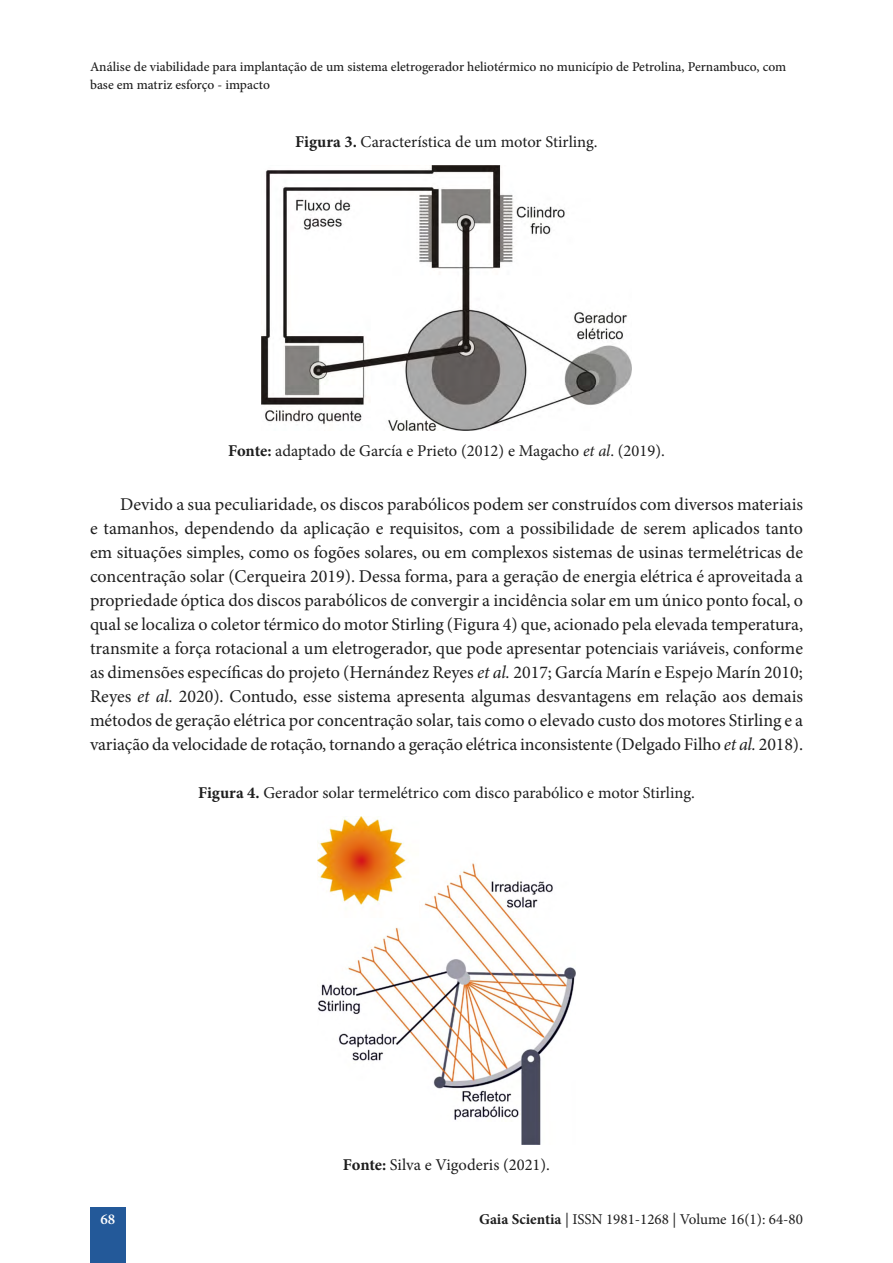
<style>
.page{position:relative;width:893px;height:1263px;background:#fff}
.page>*{position:absolute;margin:0;border:0;box-sizing:border-box;transform-origin:0 0}
.t1{font:18px/24px "Minion Pro";letter-spacing:-.01em;color:#1e1e1e;text-align:justify}
.t2{font:16.5px "Minion Pro";color:#1e1e1e}
.t3{font:15px "Minion Pro";color:#1e1e1e}
.t4{font:600 15px "Minion Pro";color:#fff}
.t5{font:500 13.5px/18px "Minion Pro";color:#1e1e1e}
.s1{font-weight:700}
.s2{font-style:italic}
</style>
<div class="page">
<div style="left:90px;top:1207px;width:35px;height:56px;background:#235999"></div>
<img style="left:261px;top:166px;width:371px;height:264px">
<img style="left:318px;top:816px;width:257px;height:328px">
<p class="t5" style="left:90px;top:58px;width:698px">Análise de viabilidade para implantação de um sistema eletrogerador heliotérmico no município de Petrolina, Pernambuco, com base em matriz esforço - impacto</p>
<p class="t2" style="left:295px;top:131px;width:304px"><span class="s1">Figura 3.</span> Característica de um motor Stirling.</p>
<p class="t2" style="left:228px;top:439px;width:438px"><span class="s1">Fonte:</span> adaptado de García e Prieto (2012) e Magacho <span class="s2">et al</span>. (2019).</p>
<p class="t1" style="left:90px;top:492px;width:715px;text-indent:30px">Devido a sua peculiaridade, os discos parabólicos podem ser construídos com diversos materiais e tamanhos, dependendo da aplicação e requisitos, com a possibilidade de serem aplicados tanto em situações simples, como os fogões solares, ou em complexos sistemas de usinas termelétricas de concentração solar (Cerqueira 2019). Dessa forma, para a geração de energia elétrica é aproveitada a propriedade óptica dos discos parabólicos de convergir a incidência solar em um único ponto focal, o qual se localiza o coletor térmico do motor Stirling (Figura 4) que, acionado pela elevada temperatura, transmite a força rotacional a um eletrogerador, que pode apresentar potenciais variáveis, conforme as dimensões específicas do projeto (Hernández Reyes <span class="s2">et al.</span> 2017; García Marín e Espejo Marín 2010; Reyes <span class="s2">et al.</span> 2020). Contudo, esse sistema apresenta algumas desvantagens em relação aos demais métodos de geração elétrica por concentração solar, tais como o elevado custo dos motores Stirling e a variação da velocidade de rotação, tornando a geração elétrica inconsistente (Delgado Filho <span class="s2">et al.</span> 2018).</p>
<p class="t2" style="left:198px;top:781px;width:498px"><span class="s1">Figura 4.</span> Gerador solar termelétrico com disco parabólico e motor Stirling.</p>
<p class="t2" style="left:343px;top:1153px;width:208px"><span class="s1">Fonte:</span> Silva e Vigoderis (2021).</p>
<p class="t4" style="left:100px;top:1209px;width:16px">68</p>
<p class="t3" style="left:479px;top:1209px;width:325px"><span class="s1">Gaia Scientia</span> | ISSN 1981-1268 | Volume 16(1): 64-80</p>
</div>
